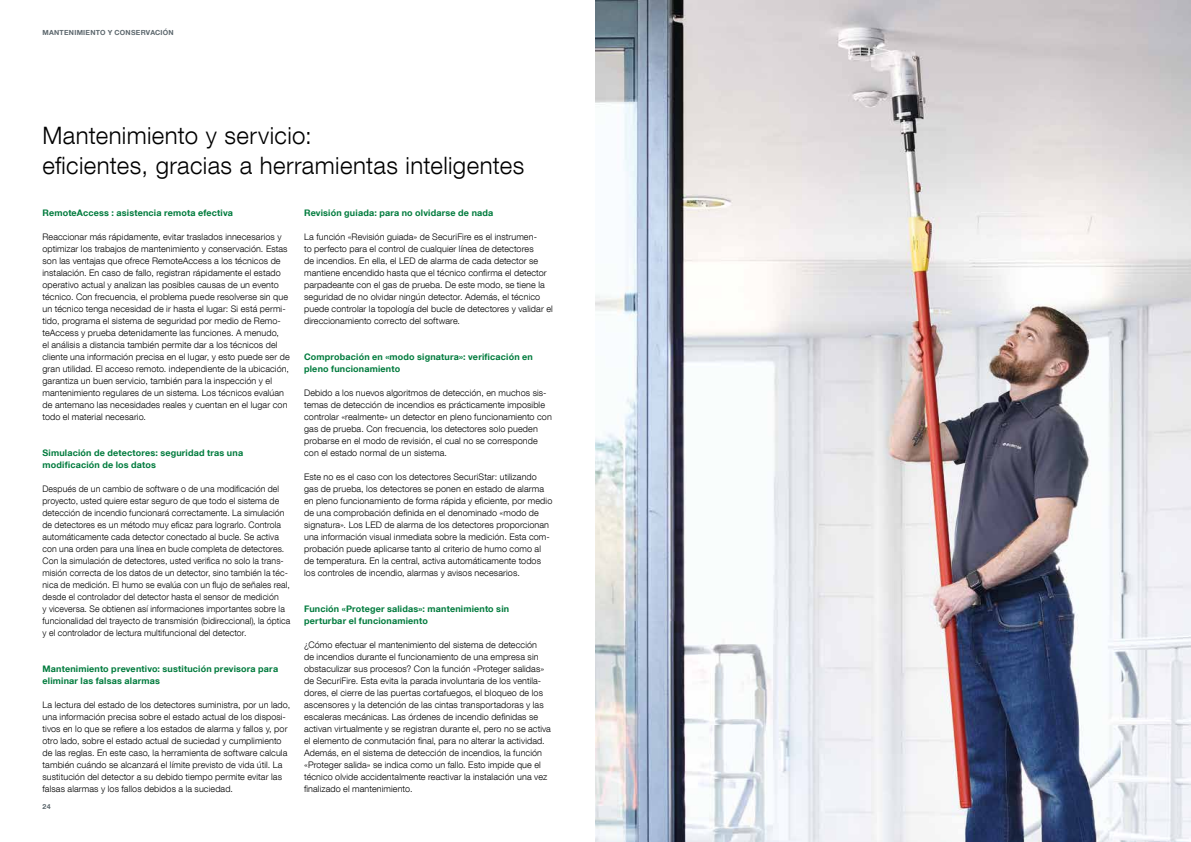
<style>
.page{position:relative;width:1191px;height:842px;background:#fff}
.page>*{position:absolute;margin:0;border:0;box-sizing:border-box;transform-origin:0 0}
.t1{font:300 24px/30px "Helvetica Neue LT Com";letter-spacing:.015em;color:#000}
.t2{font:300 9px/12px "Helvetica Neue LT Com";letter-spacing:.01em;color:#000}
.t3{font:700 9px/12px "Helvetica Neue LT Com";letter-spacing:.02em;color:#007b3d}
.t4{font:700 7px "Helvetica Neue LT Com";letter-spacing:.035em;color:#5d686e}
</style>
<div class="page">
<img style="left:595px;top:0;width:596px;height:842px">
<p class="t4" style="left:43px;top:28px;width:95px">Mantenimiento y conservac</p>
<p class="t4" style="left:161px;top:28px;width:15px">ión</p>
<h1 class="t1" style="left:43px;top:119px;width:483px">Mantenimiento y servicio:<br>eficientes, gracias a herramientas inteligentes</h1>
<p class="t3" style="left:43px;top:206px;width:192px">RemoteAccess : asistencia remota efectiva</p>
<p class="t2" style="left:43px;top:230px;width:249px">Reaccionar más rápidamente, evitar traslados innecesarios y optimizar los trabajos de mantenimiento y conservación. Estas son las ventajas que ofrece RemoteAccess a los técnicos de instalación. En caso de fallo, registran rápidamente el estado operativo actual y analizan las posibles causas de un evento técnico. Con frecuencia, el problema puede resolverse sin que un técnico tenga necesidad de ir hasta el lugar: Si está permi&shy;tido, programa el sistema de seguridad por medio de Remo&shy;teAccess y prueba detenidamente las funciones. A menudo,<br>el análisis a distancia también permite dar a los técnicos del cliente una información precisa en el lugar, y esto puede ser de gran utilidad. El acceso remoto. independiente de la ubicación, garantiza un buen servicio, también para la inspección y el mantenimiento regulares de un sistema. Los técnicos evalúan de antemano las necesidades reales y cuentan en el lugar con todo el material necesario.</p>
<p class="t3" style="left:43px;top:446px;width:202px">Simulación de detectores: seguridad tras una modificación de los datos</p>
<p class="t2" style="left:43px;top:482px;width:249px">Después de un cambio de software o de una modificación del proyecto, usted quiere estar seguro de que todo el sistema de detección de incendio funcionará correctamente. La simulación de detectores es un método muy eficaz para lograrlo. Controla automáticamente cada detector conectado al bucle. Se activa con una orden para una línea en bucle completa de detectores.<br>Con la simulación de detectores, usted verifica no solo la trans&shy;misión correcta de los datos de un detector, sino también la téc&shy;nica de medición. El humo se evalúa con un flujo de señales real, desde el controlador del detector hasta el sensor de medición<br>y viceversa. Se obtienen así informaciones importantes sobre la funcionalidad del trayecto de transmisión (bidireccional), la óptica y el controlador de lectura multifuncional del detector.</p>
<p class="t3" style="left:43px;top:662px;width:237px">Mantenimiento preventivo: sustitución previsora para eliminar las falsas alarmas</p>
<p class="t2" style="left:43px;top:698px;width:249px">La lectura del estado de los detectores suministra, por un lado, una información precisa sobre el estado actual de los disposi&shy;tivos en lo que se refiere a los estados de alarma y fallos y, por otro lado, sobre el estado actual de suciedad y cumplimiento de las reglas. En este caso, la herramienta de software calcula también cuándo se alcanzará el límite previsto de vida útil. La sustitución del detector a su debido tiempo permite evitar las falsas alarmas y los fallos debidos a la suciedad.</p>
<p class="t3" style="left:304px;top:206px;width:191px">Revisión guiada: para no olvidarse de nada</p>
<p class="t2" style="left:304px;top:230px;width:250px">La función «Revisión guiada» de SecuriFire es el instrumen-<br>to perfecto para el control de cualquier línea de detectores<br>de incendios. En ella, el LED de alarma de cada detector se mantiene encendido hasta que el técnico confirma el detector parpadeante con el gas de prueba. De este modo, se tiene la seguridad de no olvidar ningún detector. Además, el técnico puede controlar la topología del bucle de detectores y validar el direccionamiento correcto del software.</p>
<p class="t3" style="left:304px;top:350px;width:230px">Comprobación en «modo signatura»: verificación en pleno funcionamiento</p>
<p class="t2" style="left:304px;top:386px;width:249px">Debido a los nuevos algoritmos de detección, en muchos sis&shy;temas de detección de incendios es prácticamente imposible controlar «realmente» un detector en pleno funcionamiento con gas de prueba. Con frecuencia, los detectores solo pueden probarse en el modo de revisión, el cual no se corresponde con el estado normal de un sistema.</p>
<p class="t2" style="left:304px;top:470px;width:250px">Este no es el caso con los detectores SecuriStar: utilizando gas de prueba, los detectores se ponen en estado de alarma en pleno funcionamiento de forma rápida y eficiente, por medio de una comprobación definida en el denominado «modo de signatura». Los LED de alarma de los detectores proporcionan una información visual inmediata sobre la medición. Esta com&shy;probación puede aplicarse tanto al criterio de humo como al de temperatura. En la central, activa automáticamente todos los controles de incendio, alarmas y avisos necesarios.</p>
<p class="t3" style="left:304px;top:602px;width:207px">Función «Proteger salidas»: mantenimiento sin perturbar el funcionamiento</p>
<p class="t2" style="left:304px;top:638px;width:248px">¿Cómo efectuar el mantenimiento del sistema de detección<br>de incendios durante el funcionamiento de una empresa sin obstaculizar sus procesos? Con la función «Proteger salidas» de SecuriFire. Esta evita la parada involuntaria de los ventila&shy;dores, el cierre de las puertas cortafuegos, el bloqueo de los ascensores y la detención de las cintas transportadoras y las escaleras mecánicas. Las órdenes de incendio definidas se activan virtualmente y se registran durante el, pero no se activa el elemento de conmutación final, para no alterar la actividad.<br>Además, en el sistema de detección de incendios, la función «Proteger salida» se indica como un fallo. Esto impide que el técnico olvide accidentalmente reactivar la instalación una vez finalizado el mantenimiento.</p>
<p class="t4" style="left:43px;top:802px;width:10px">24</p>
</div>
